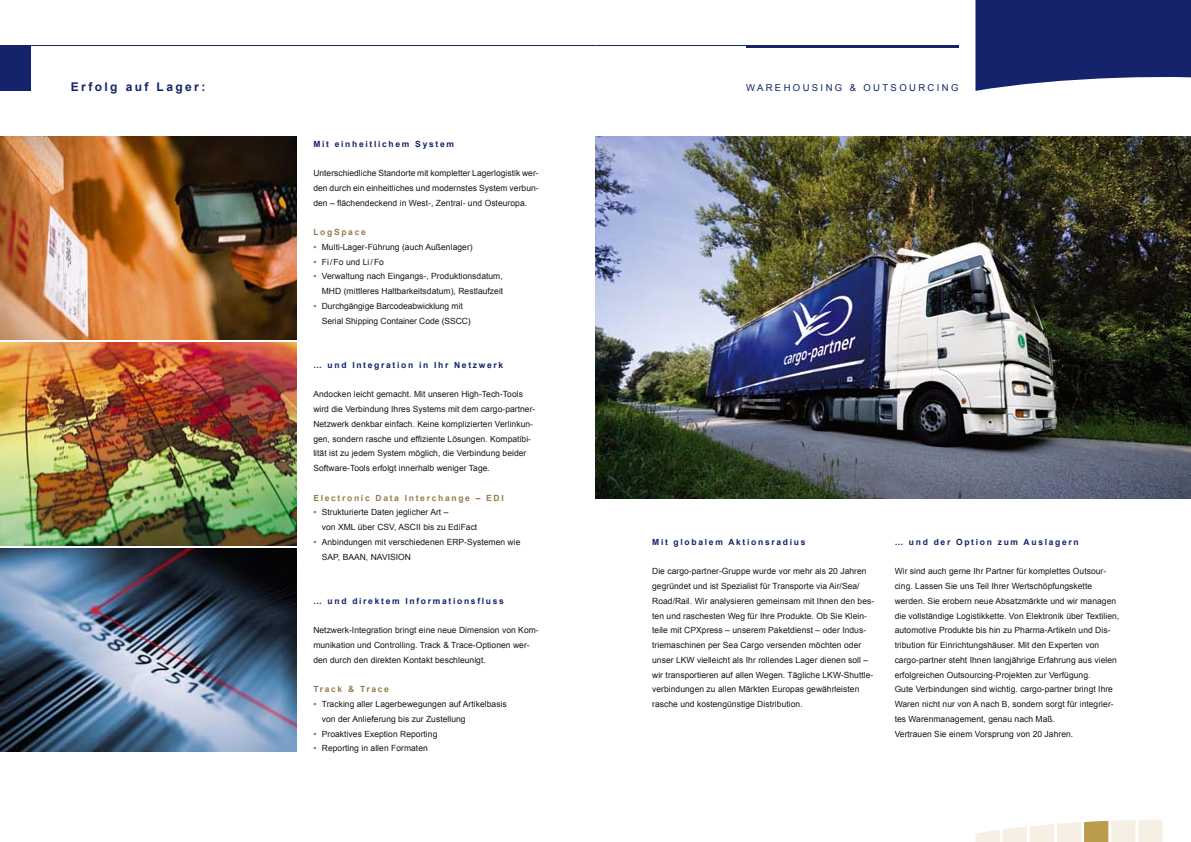
<style>
.page{position:relative;width:1191px;height:842px;background:#fff}
.page>*{position:absolute;margin:0;border:0;box-sizing:border-box;transform-origin:0 0}
.t1{font:700 12px "Arial";letter-spacing:.2em;color:#14236b}
.t2{font:9.5px "Arial";letter-spacing:.25em;color:#14236b}
.t3{font:8.5px/14.8px "Arial";letter-spacing:.005em;color:#151518}
.t4{font:700 8.5px "Arial";letter-spacing:.2em;color:#14236b}
.t5{font:700 8.5px "Arial";letter-spacing:.2em;color:#977e4a}
.s1{font-weight:700;color:#977e4a}
</style>
<div class="page">
<img style="left:595px;top:136px;width:596px;height:363px">
<div style="left:0;top:45px;width:31px;height:46px;background:#14236b"></div>
<hr style="left:0;top:45px;width:595px;height:1px;background:#14236b">
<hr style="left:745px;top:45px;width:213px;height:3px;background:#14236b">
<hr style="left:595px;top:45px;width:363px;height:1px;background:#14236b">
<svg style="left:975px;top:0;width:216px;height:91px;background:#2f3d7c"></svg>
<img style="left:0;top:136px;width:296px;height:203px">
<img style="left:0;top:342px;width:296px;height:203px">
<img style="left:0;top:548px;width:296px;height:203px">
<svg style="left:975px;top:820px;width:187px;height:22px"></svg>
<h1 class="t1" style="left:71px;top:80px;width:136px">Erfolg auf Lager:</h1>
<p class="t2" style="left:746px;top:82px;width:214px">WAREHOUSING &amp; OUTSOURCING</p>
<p class="t4" style="left:313px;top:139px;width:142px">Mit einheitlichem System</p>
<p class="t3" style="left:313px;top:166px;width:227px;text-align:justify">Unterschiedliche Standorte mit kompletter Lagerlogistik wer&shy;den durch ein einheitliches und modernstes System verbun&shy;den – flächendeckend in West-, Zentral- und Osteuropa.</p>
<p class="t5" style="left:313px;top:227px;width:54px">LogSpace</p>
<p class="t3" style="left:313px;top:239px;width:161px"><span class="s1">•</span> Multi-Lager-Führung (auch Außenlager)</p>
<p class="t3" style="left:313px;top:254px;width:72px"><span class="s1">•</span> Fi / Fo und Li / Fo</p>
<p class="t3" style="left:313px;top:269px;width:191px;text-align:right"><span class="s1">•</span> Verwaltung nach Eingangs-, Produktionsdatum,<br>MHD (mittleres Haltbarkeitsdatum), Restlaufzeit</p>
<p class="t3" style="left:322px;top:298px;width:150px;text-indent:-9px"><span class="s1">•</span> Durchgängige Barcodeabwicklung mit<br>Serial Shipping Container Code (SSCC)</p>
<p class="t4" style="left:313px;top:360px;width:191px">… und Integration in Ihr Netzwerk</p>
<p class="t3" style="left:313px;top:387px;width:223px">Andocken leicht gemacht. Mit unseren High-Tech-Tools wird die Verbindung Ihres Systems mit dem cargo-partner-Netzwerk denkbar einfach. Keine komplizierten Verlinkun&shy;gen, sondern rasche und effiziente Lösungen. Kompatibi&shy;lität ist zu jedem System möglich, die Verbindung beider Software-Tools erfolgt innerhalb weniger Tage.</p>
<p class="t5" style="left:313px;top:493px;width:192px">Electronic Data Interchange – EDI</p>
<p class="t3" style="left:322px;top:505px;width:157px;text-indent:-9px"><span class="s1">•</span> Strukturierte Daten jeglicher Art –<br>von XML über CSV, ASCII bis zu EdiFact</p>
<p class="t3" style="left:322px;top:534px;width:200px;text-indent:-9px"><span class="s1">•</span> Anbindungen mit verschiedenen ERP-Systemen wie<br>SAP, BAAN, NAVISION</p>
<p class="t4" style="left:313px;top:596px;width:192px">… und direktem Informationsfluss</p>
<p class="t3" style="left:313px;top:623px;width:227px">Netzwerk-Integration bringt eine neue Dimension von Kom&shy;munikation und Controlling. Track &amp; Trace-Optionen wer&shy;den durch den direkten Kontakt beschleunigt.</p>
<p class="t5" style="left:313px;top:684px;width:77px">Track &amp; Trace</p>
<p class="t3" style="left:322px;top:697px;width:186px;text-indent:-9px"><span class="s1">•</span> Tracking aller Lagerbewegungen auf Artikelbasis von der Anlieferung bis zur Zustellung</p>
<p class="t3" style="left:313px;top:726px;width:126px"><span class="s1">•</span> Proaktives Exeption Reporting</p>
<p class="t3" style="left:313px;top:741px;width:116px"><span class="s1">•</span> Reporting in allen Formaten</p>
<p class="t4" style="left:652px;top:537px;width:155px">Mit globalem Aktionsradius</p>
<p class="t3" style="left:652px;top:564px;width:223px">Die cargo-partner-Gruppe wurde vor mehr als 20 Jahren gegründet und ist Spezialist für Transporte via Air/Sea/ Road/Rail. Wir analysieren gemeinsam mit Ihnen den bes&shy;ten und raschesten Weg für Ihre Produkte. Ob Sie Klein&shy;teile mit CPXpress – unserem Paketdienst – oder Indus&shy;triemaschinen per Sea Cargo versenden möchten oder unser LKW vielleicht als Ihr rollendes Lager dienen soll – wir transportieren auf allen Wegen. Tägliche LKW-Shuttle&shy;verbindungen zu allen Märkten Europas gewährleisten rasche und kostengünstige Distribution.</p>
<p class="t4" style="left:894px;top:537px;width:186px">… und der Option zum Auslagern</p>
<p class="t3" style="left:894px;top:564px;width:226px">Wir sind auch gerne Ihr Partner für komplettes Outsour&shy;cing. Lassen Sie uns Teil Ihrer Wertschöpfungskette werden. Sie erobern neue Absatzmärkte und wir managen die vollständige Logistikkette. Von Elektronik über Textilien, automotive Produkte bis hin zu Pharma-Artikeln und Dis&shy;tribution für Einrichtungshäuser. Mit den Experten von cargo-partner steht Ihnen langjährige Erfahrung aus vielen erfolgreichen Outsourcing-Projekten zur Verfügung.<br>Gute Verbindungen sind wichtig. cargo-partner bringt Ihre Waren nicht nur von A nach B, sondern sorgt für integrier&shy;tes Warenmanagement, genau nach Maß.<br>Vertrauen Sie einem Vorsprung von 20 Jahren.</p>
</div>
